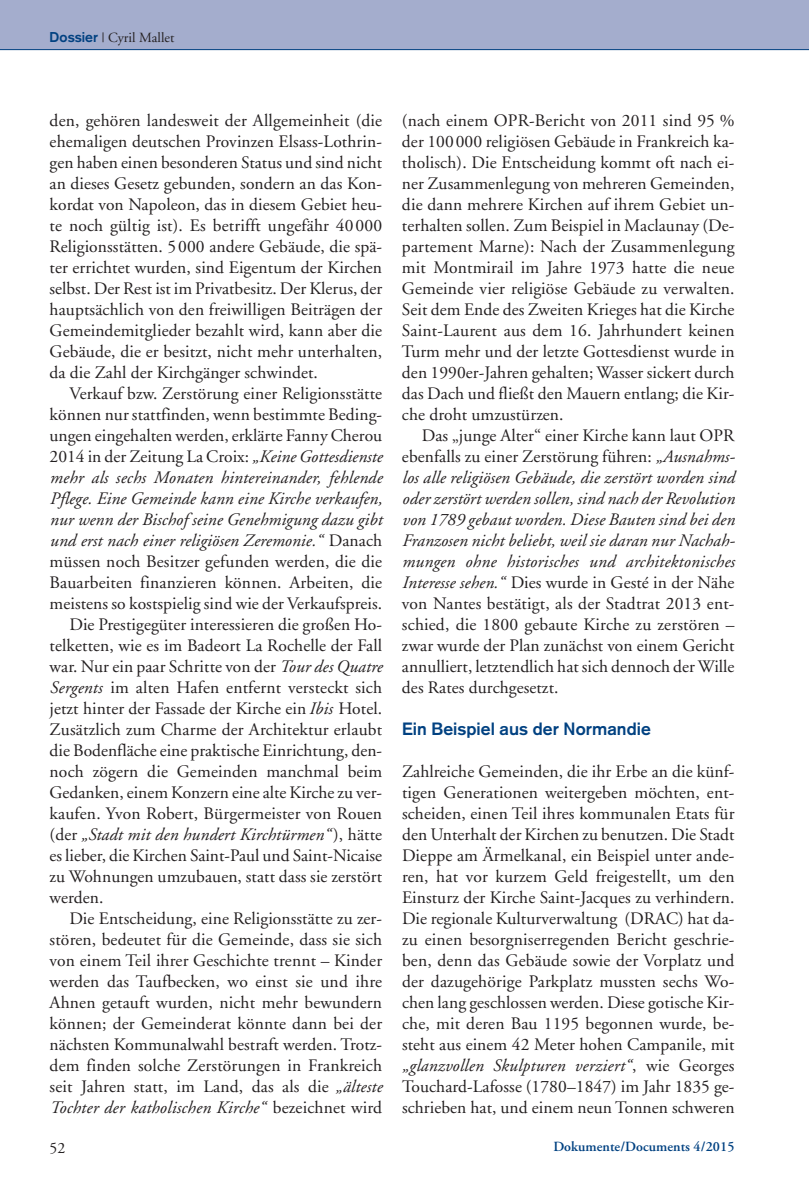
<style>
.page{position:relative;width:809px;height:1191px;background:#fff}
.page>*{position:absolute;margin:0;border:0;box-sizing:border-box;transform-origin:0 0}
.t1{font:17.5px/21px "Adobe Garamond";letter-spacing:.005em;color:#231f20;text-align:justify}
.t2{font:italic 17.5px "Adobe Garamond";letter-spacing:.005em;color:#231f20}
.t3{font:700 17.5px "Akzidenz Grotesk";letter-spacing:.005em;color:#014181}
.t4{font:15.75px "Adobe Garamond";color:#231f20}
.t5{font:600 14px "Adobe Garamond";letter-spacing:.005em;color:#014181}
.t6{font:14px "Adobe Garamond";letter-spacing:.005em;color:#231f20}
.s1{font-family:"Akzidenz Grotesk";font-weight:700;color:#014181}
.s2{font-style:italic}
.s3{font-style:normal}
</style>
<div class="page">
<div style="left:0;top:0;width:809px;height:50px;background:#a4adcd"></div>
<hr style="left:0;top:49px;width:809px;height:1px;background:#014181">
<p class="t6" style="left:50px;top:32px;width:126px"><span class="s1">Dossier</span> | Cyril Mallet</p>
<p class="t1" style="left:50px;top:111px;width:334px">den, gehören landesweit der Allgemeinheit (die ehemaligen deutschen Provinzen Elsass-Lothrin&shy;gen haben einen besonderen Status und sind nicht an dieses Gesetz gebunden, sondern an das Kon&shy;kordat von Napoleon, das in diesem Gebiet heu&shy;te noch gültig ist). Es betrifft ungefähr 40000<br>Religionsstätten. 5000 andere Gebäude, die spä&shy;ter errichtet wurden, sind Eigentum der Kirchen selbst. Der Rest ist im Privatbesitz. Der Klerus, der hauptsächlich von den freiwilligen Beiträgen der Gemeindemitglieder bezahlt wird, kann aber die Gebäude, die er besitzt, nicht mehr unterhalten, da die Zahl der Kirchgänger schwindet.</p>
<p class="t1" style="left:69px;top:384px;width:314px">Verkauf bzw. Zerstörung einer Religionsstätte</p>
<p class="t1" style="left:50px;top:405px;width:334px">können nur stattfinden, wenn bestimmte Beding-</p>
<p class="t1" style="left:50px;top:426px;width:334px">ungen eingehalten werden, erklärte Fanny Cherou</p>
<p class="t1" style="left:50px;top:447px;width:334px">2014 in der Zeitung La Croix: <span class="s2">„Keine Gottesdienste</span></p>
<p class="t2" style="left:50px;top:470px;width:334px">mehr als sechs Monaten hintereinander, fehlende</p>
<p class="t2" style="left:50px;top:491px;width:334px">Pflege. Eine Gemeinde kann eine Kirche verkaufen,</p>
<p class="t2" style="left:50px;top:512px;width:334px">nur wenn der Bischof seine Genehmigung dazu gibt</p>
<p class="t2" style="left:50px;top:533px;width:334px">und erst nach einer religiösen Zeremonie.“ <span class="s3">Danach</span></p>
<p class="t1" style="left:50px;top:552px;width:334px">müssen noch Besitzer gefunden werden, die die</p>
<p class="t1" style="left:50px;top:573px;width:334px">Bauarbeiten finanzieren können. Arbeiten, die</p>
<p class="t1" style="left:50px;top:594px;width:334px">meistens so kostspielig sind wie der Verkaufspreis.</p>
<p class="t1" style="left:69px;top:615px;width:314px">Die Prestigegüter interessieren die großen Ho-</p>
<p class="t1" style="left:50px;top:636px;width:334px">telketten, wie es im Badeort La Rochelle der Fall</p>
<p class="t1" style="left:50px;top:657px;width:334px">war. Nur ein paar Schritte von der <span class="s2">Tour des Quatre</span></p>
<p class="t1" style="left:50px;top:678px;width:334px"><span class="s2">Sergents</span> im alten Hafen entfernt versteckt sich</p>
<p class="t1" style="left:50px;top:699px;width:334px">jetzt hinter der Fassade der Kirche ein <span class="s2">Ibis</span> Hotel.</p>
<p class="t1" style="left:50px;top:720px;width:334px">Zusätzlich zum Charme der Architektur erlaubt</p>
<p class="t1" style="left:50px;top:741px;width:334px">die Bodenfläche eine praktische Einrichtung, den-</p>
<p class="t1" style="left:50px;top:762px;width:334px">noch zögern die Gemeinden manchmal beim</p>
<p class="t1" style="left:50px;top:783px;width:334px">Gedanken, einem Konzern eine alte Kirche zu ver-</p>
<p class="t1" style="left:50px;top:804px;width:334px">kaufen. Yvon Robert, Bürgermeister von Rouen</p>
<p class="t2" style="left:50px;top:827px;width:334px"><span class="s3">(der</span> „Stadt mit den hundert Kirchtürmen“<span class="s3">), hätte</span></p>
<p class="t1" style="left:50px;top:846px;width:334px">es lieber, die Kirchen Saint-Paul und Saint-Nicaise</p>
<p class="t1" style="left:50px;top:867px;width:334px">zu Wohnungen umzubauen, statt dass sie zerstört</p>
<p class="t1" style="left:50px;top:888px;width:55px">werden.</p>
<p class="t1" style="left:69px;top:909px;width:314px">Die Entscheidung, eine Religionsstätte zu zer-</p>
<p class="t1" style="left:50px;top:930px;width:334px">stören, bedeutet für die Gemeinde, dass sie sich</p>
<p class="t1" style="left:50px;top:951px;width:334px">von einem Teil ihrer Geschichte trennt – Kinder</p>
<p class="t1" style="left:50px;top:972px;width:334px">werden das Taufbecken, wo einst sie und ihre</p>
<p class="t1" style="left:50px;top:993px;width:334px">Ahnen getauft wurden, nicht mehr bewundern</p>
<p class="t1" style="left:50px;top:1014px;width:334px">können; der Gemeinderat könnte dann bei der</p>
<p class="t1" style="left:50px;top:1035px;width:334px">nächsten Kommunalwahl bestraft werden. Trotz-</p>
<p class="t1" style="left:50px;top:1056px;width:334px">dem finden solche Zerstörungen in Frankreich</p>
<p class="t1" style="left:50px;top:1077px;width:334px">seit Jahren statt, im Land, das als die <span class="s2">„älteste</span></p>
<p class="t2" style="left:50px;top:1100px;width:334px">Tochter der katholischen Kirche“ <span class="s3">bezeichnet wird</span></p>
<p class="t1" style="left:402px;top:111px;width:334px">(nach einem OPR-Bericht von 2011 sind 95 % der 100000 religiösen Gebäude in Frankreich ka&shy;tholisch). Die Entscheidung kommt oft nach ei&shy;ner Zusammenlegung von mehreren Gemeinden, die dann mehrere Kirchen auf ihrem Gebiet un&shy;terhalten sollen. Zum Beispiel in Maclaunay (De&shy;partement Marne): Nach der Zusammenlegung mit Montmirail im Jahre 1973 hatte die neue Gemeinde vier religiöse Gebäude zu verwalten.<br>Seit dem Ende des Zweiten Krieges hat die Kirche Saint-Laurent aus dem 16. Jahrhundert keinen Turm mehr und der letzte Gottesdienst wurde in den 1990er-Jahren gehalten; Wasser sickert durch das Dach und fließt den Mauern entlang; die Kir&shy;che droht umzustürzen.</p>
<p class="t1" style="left:402px;top:426px;width:335px;text-indent:20px">Das „junge Alter“ einer Kirche kann laut OPR ebenfalls zu einer Zerstörung führen: <span class="s2">„Ausnahms&shy;los alle religiösen Gebäude, die zerstört worden sind oder zerstört werden sollen, sind nach der Revolution von 1789 gebaut worden. Diese Bauten sind bei den Franzosen nicht beliebt, weil sie daran nur Nachah&shy;mungen ohne historisches und architektonisches Interesse sehen.“</span> Dies wurde in Gesté in der Nähe von Nantes bestätigt, als der Stadtrat 2013 ent&shy;schied, die 1800 gebaute Kirche zu zerstören – zwar wurde der Plan zunächst von einem Gericht annulliert, letztendlich hat sich dennoch der Wille des Rates durchgesetzt.</p>
<p class="t3" style="left:402px;top:723px;width:250px">Ein Beispiel aus der Normandie</p>
<p class="t1" style="left:402px;top:762px;width:334px">Zahlreiche Gemeinden, die ihr Erbe an die künf&shy;tigen Generationen weitergeben möchten, ent&shy;scheiden, einen Teil ihres kommunalen Etats für den Unterhalt der Kirchen zu benutzen. Die Stadt Dieppe am Ärmelkanal, ein Beispiel unter ande&shy;ren, hat vor kurzem Geld freigestellt, um den Einsturz der Kirche Saint-Jacques zu verhindern.<br>Die regionale Kulturverwaltung (DRAC) hat da&shy;zu einen besorgniserregenden Bericht geschrie&shy;ben, denn das Gebäude sowie der Vorplatz und der dazugehörige Parkplatz mussten sechs Wo&shy;chen lang geschlossen werden. Diese gotische Kir&shy;che, mit deren Bau 1195 begonnen wurde, be&shy;steht aus einem 42 Meter hohen Campanile, mit <span class="s2">„glanzvollen Skulpturen verziert“</span>, wie Georges Touchard-Lafosse (1780–1847) im Jahr 1835 ge&shy;schrieben hat, und einem neun Tonnen schweren</p>
<p class="t4" style="left:50px;top:1141px;width:17px">52</p>
<p class="t5" style="left:553px;top:1141px;width:183px">Dokumente/Documents 4/2015</p>
</div>
